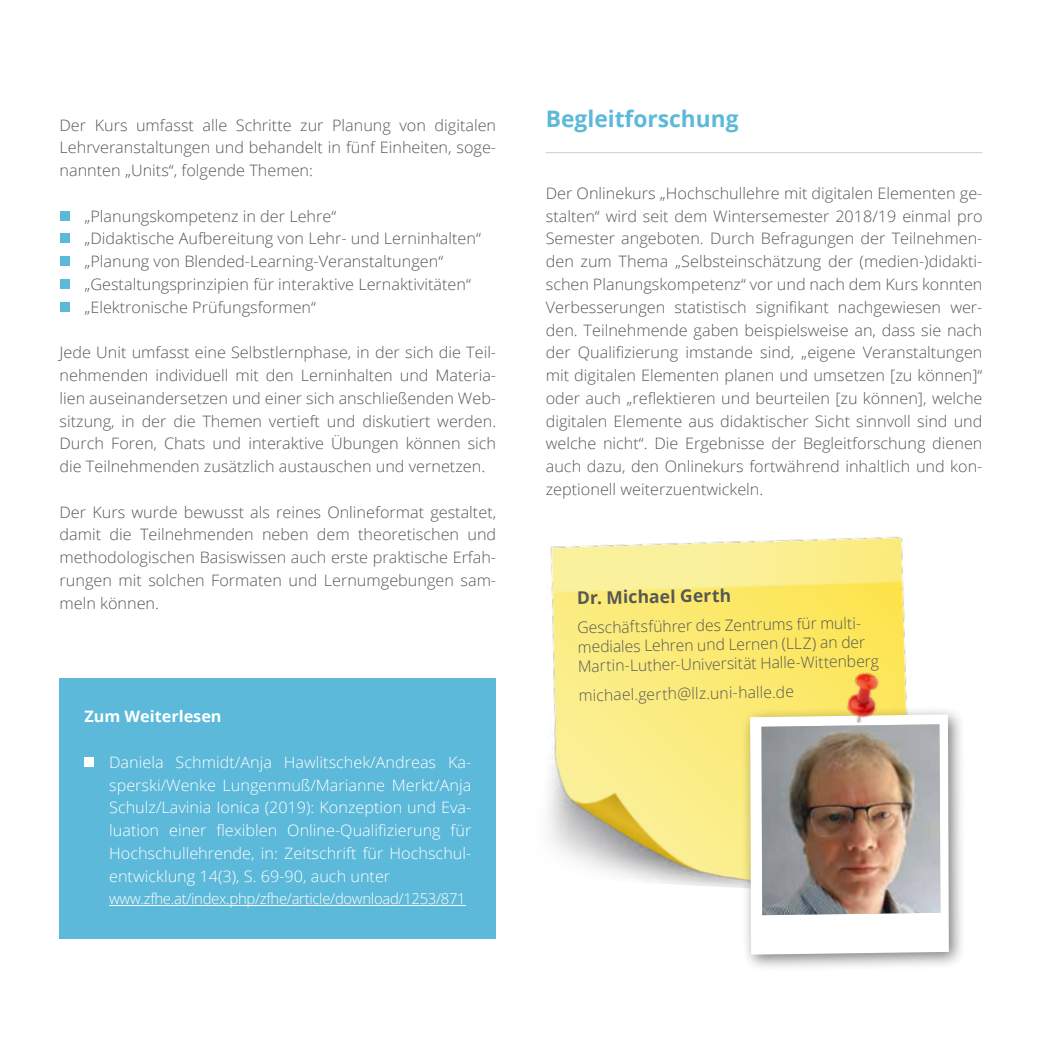
<style>
.page{position:relative;width:1042px;height:1042px;background:#fff}
.page>*{position:absolute;margin:0;border:0;box-sizing:border-box;transform-origin:0 0}
.t1{font:700 22.75px "Open Sans";color:#5cb9da}
.t2{font:700 17.5px "Open Sans";color:#575756}
.t3{font:300 15.75px/22.8px "Open Sans";color:#575756;text-align:justify}
.t4{font:300 15.75px/22.8px "Open Sans";color:#fff;text-align:justify}
.t5{font:700 15.75px "Open Sans";color:#fff}
.t6{font:300 14.88px "Open Sans";letter-spacing:-.02em;color:#fff}
</style>
<div class="page">
<div style="left:60px;top:678px;width:436px;height:261px;background:#5cb9da"></div>
<hr style="left:109px;top:905px;width:357px;height:1px;background:#fff">
<div style="left:84px;top:757px;width:10px;height:10px;background:#fff"></div>
<div style="left:60px;top:211px;width:9px;height:9px;background:#5cb9da"></div>
<div style="left:60px;top:233px;width:9px;height:10px;background:#5cb9da"></div>
<div style="left:60px;top:256px;width:9px;height:10px;background:#5cb9da"></div>
<div style="left:60px;top:279px;width:9px;height:10px;background:#5cb9da"></div>
<div style="left:60px;top:302px;width:9px;height:9px;background:#5cb9da"></div>
<img style="left:548px;top:537px;width:359px;height:351px">
<div style="left:741px;top:705px;width:225px;height:267px;background:#000;opacity:.5"></div>
<svg style="left:750px;top:714px;width:199px;height:240px"></svg>
<img style="left:761px;top:724px;width:179px;height:191px">
<img style="left:827px;top:659px;width:77px;height:78px">
<hr style="left:546px;top:152px;width:436px;height:1px;background:#9d9d9c">
<p class="t3" style="left:60px;top:113px;width:438px">Der Kurs umfasst alle Schritte zur Planung von digitalen Lehrveranstaltungen und behandelt in fünf Einheiten, soge&shy;nannten „Units“, folgende Themen:</p>
<p class="t3" style="left:84px;top:204px;width:398px;text-align:left">„Planungskompetenz in der Lehre“<br>„Didaktische Aufbereitung von Lehr- und Lerninhalten“ „Planung von Blended-Learning-Veranstaltungen“ „Gestaltungsprinzipien für interaktive Lernaktivitäten“ „Elektronische Prüfungsformen“</p>
<p class="t3" style="left:60px;top:341px;width:438px">Jede Unit umfasst eine Selbstlernphase, in der sich die Teil&shy;nehmenden individuell mit den Lerninhalten und Materia&shy;lien auseinandersetzen und einer sich anschließenden Web&shy;sitzung, in der die Themen vertieft und diskutiert werden.<br>Durch Foren, Chats und interaktive Übungen können sich die Teilnehmenden zusätzlich austauschen und vernetzen.</p>
<p class="t3" style="left:60px;top:500px;width:438px">Der Kurs wurde bewusst als reines Onlineformat gestaltet, damit die Teilnehmenden neben dem theoretischen und methodologischen Basiswissen auch erste praktische Erfah&shy;rungen mit solchen Formaten und Lernumgebungen sam&shy;meln können.</p>
<p class="t5" style="left:84px;top:705px;width:139px">Zum Weiterlesen</p>
<p class="t4" style="left:109px;top:750px;width:364px">Daniela Schmidt/Anja Hawlitschek/Andreas Ka&shy;sperski/Wenke Lungenmuß/Marianne Merkt/Anja Schulz/Lavinia Ionica (2019): Konzeption und Eva&shy;luation einer flexiblen Online-Qualifizierung für Hochschullehrende, in: Zeitschrift für Hochschul&shy;entwicklung 14(3), S. 69-90, auch unter</p>
<p class="t6" style="left:109px;top:889px;width:358px">www.zfhe.at/index.php/zfhe/article/download/1253/871</p>
<h1 class="t1" style="left:546px;top:102px;width:194px">Begleitforschung</h1>
<p class="t3" style="left:546px;top:181px;width:438px">Der Onlinekurs „Hochschullehre mit digitalen Elementen ge&shy;stalten“ wird seit dem Wintersemester 2018/19 einmal pro Semester angeboten. Durch Befragungen der Teilnehmen&shy;den zum Thema „Selbsteinschätzung der (medien-)didakti&shy;schen Planungskompetenz“ vor und nach dem Kurs konnten Verbesserungen statistisch signifikant nachgewiesen wer&shy;den. Teilnehmende gaben beispielsweise an, dass sie nach der Qualifizierung imstande sind, „eigene Veranstaltungen mit digitalen Elementen planen und umsetzen [zu können]“ oder auch „reflektieren und beurteilen [zu können], welche digitalen Elemente aus didaktischer Sicht sinnvoll sind und welche nicht“. Die Ergebnisse der Begleitforschung dienen auch dazu, den Onlinekurs fortwährend inhaltlich und kon&shy;zeptionell weiterzuentwickeln.</p>
<p class="t2" style="left:577px;top:585px;width:156px;rotate:-1deg">Dr. Michael Gerth</p>
<p class="t3" style="left:577px;top:617px;width:302px;line-height:19.2px;text-align:left;rotate:-1deg">Geschäftsführer des Zentrums für multi&shy;mediales Lehren und Lernen (LLZ) an der<br>Martin-Luther-Universität Halle-Wittenberg</p>
<p class="t3" style="left:578px;top:683px;width:217px;rotate:-1deg">michael.gerth@llz.uni-halle.de</p>
</div>
